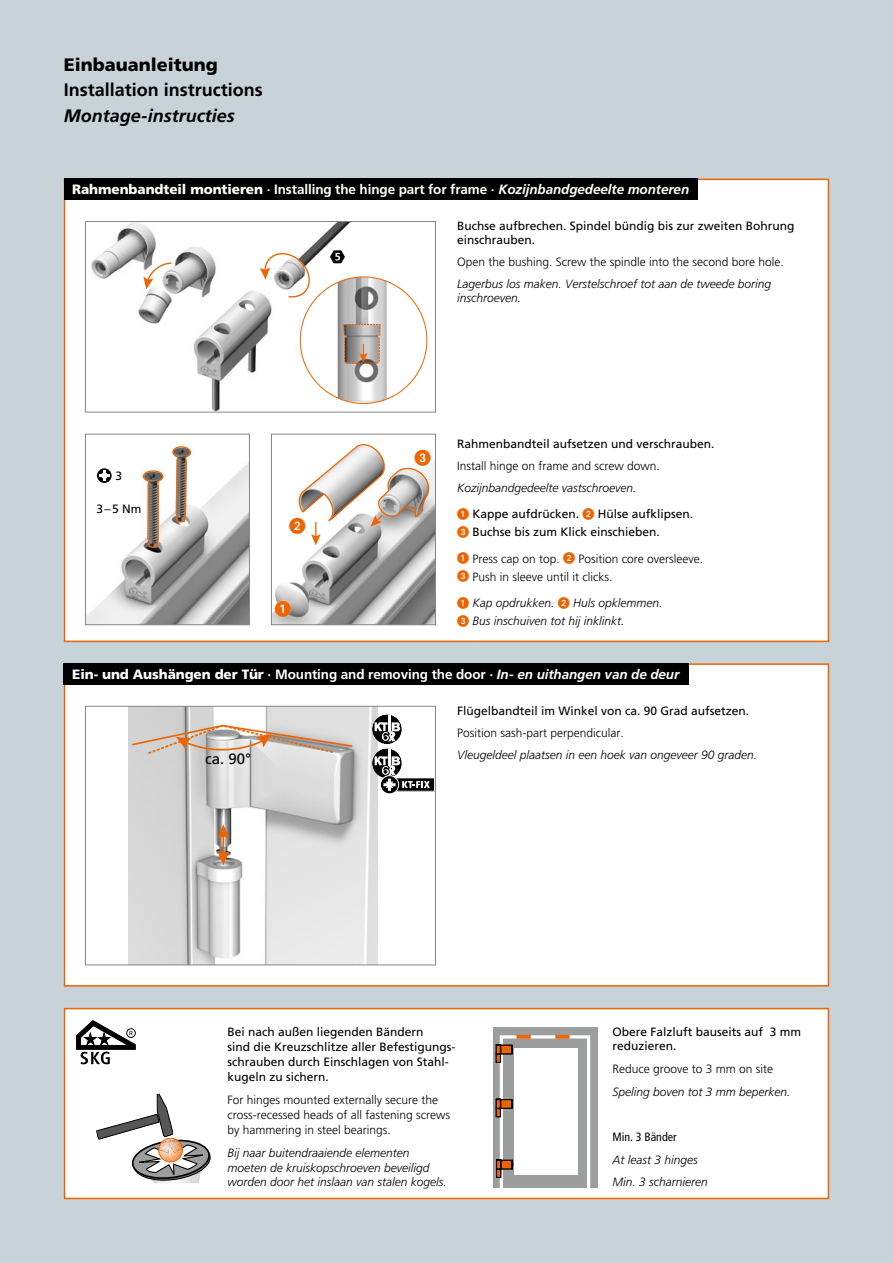
<style>
.page{position:relative;width:893px;height:1263px;background:#c8d3d9}
.page>*{position:absolute;margin:0;border:0;box-sizing:border-box;transform-origin:0 0}
.t1{font:700 18px "Frutiger";color:#000}
.t2{font:italic 700 18px "Frutiger";color:#000}
.t3{font:900 18px "Frutiger";color:#000}
.t4{font:16.5px "European Pi One";color:#ec6502}
.t5{font:15px "Frutiger";color:#000}
.t6{font:700 13.5px "Frutiger";letter-spacing:-.01em;color:#fff}
.t7{font:12px/14.9px "Frutiger";color:#000}
.t8{font:italic 300 12px/14.9px "Frutiger";color:#000}
.t9{font:300 12px/14.9px "Frutiger";color:#000}
.t10{font:condensed 12px "Frutiger";color:#000}
.s1{font-weight:900}
.s2{font-style:italic}
.s3{font-family:"European Pi One";color:#ec6502}
.s4{font-family:"European Pi One";font-weight:400;color:#ec6502}
.s5{font-family:"European Pi One";font-weight:400;font-style:normal;color:#ec6502}
</style>
<div class="page">
<div style="left:64px;top:663px;width:765px;height:323px;background:#fff;border:2px solid #ec6502"></div>
<div style="left:64px;top:663px;width:625px;height:22px;background:#000"></div>
<img style="left:128px;top:708px;width:250px;height:255px">
<hr style="left:222px;top:834px;width:2px;height:21px;background:#ec6502">
<svg style="left:217px;top:851px;width:12px;height:14px"></svg>
<svg style="left:217px;top:824px;width:12px;height:15px"></svg>
<svg style="left:130px;top:724px;width:224px;height:32px;background:#d3c3b8"></svg>
<div style="left:85px;top:706px;width:351px;height:259px;border:1px solid #878786"></div>
<svg style="left:372px;top:748px;width:30px;height:30px"></svg>
<hr style="left:388px;top:748px;width:3px;height:17px;background:#fff">
<div style="left:392px;top:778px;width:43px;height:13px;background:#000"></div>
<div style="left:391px;top:777px;width:44px;height:15px;border:1px solid #fff"></div>
<svg style="left:380px;top:776px;width:19px;height:18px"></svg>
<div style="left:380px;top:775px;width:19px;height:19px;border:1px solid #fff;border-radius:50%"></div>
<svg style="left:375px;top:756px;width:55px;height:35px"></svg>
<svg style="left:372px;top:714px;width:30px;height:30px"></svg>
<hr style="left:388px;top:714px;width:3px;height:17px;background:#fff">
<svg style="left:375px;top:722px;width:25px;height:19px"></svg>
<div style="left:64px;top:1008px;width:765px;height:191px;background:#fff;border:2px solid #ec6502"></div>
<svg style="left:96px;top:1093px;width:115px;height:90px"></svg>
<div style="left:159px;top:1138px;width:24px;height:24px;border:1px solid #ec6502;border-radius:50%"></div>
<div style="left:493px;top:1027px;width:104px;height:161px;background:#9c9d9d"></div>
<svg style="left:496px;top:1035px;width:94px;height:153px"></svg>
<div style="left:514px;top:1048px;width:64px;height:126px;background:#fff"></div>
<hr style="left:555px;top:1035px;width:14px;height:3px;background:#ec6502">
<hr style="left:517px;top:1035px;width:14px;height:3px;background:#ec6502">
<svg style="left:77px;top:1020px;width:58px;height:44px"></svg>
<div style="left:126px;top:1028px;width:10px;height:10px;border:1px solid #000;border-radius:50%"></div>
<div style="left:64px;top:179px;width:765px;height:463px;background:#fff;border:2px solid #ec6502"></div>
<div style="left:64px;top:179px;width:633px;height:21px;background:#000"></div>
<img style="left:91px;top:223px;width:259px;height:187px">
<svg style="left:143px;top:262px;width:30px;height:27px"></svg>
<svg style="left:260px;top:249px;width:52px;height:49px"></svg>
<div style="left:85px;top:221px;width:351px;height:191px;border:1px solid #878786"></div>
<img style="left:273px;top:461px;width:161px;height:162px">
<svg style="left:296px;top:444px;width:135px;height:101px"></svg>
<div style="left:271px;top:434px;width:165px;height:191px;border:1px solid #878786"></div>
<img style="left:314px;top:277px;width:93px;height:126px">
<svg style="left:343px;top:323px;width:38px;height:41px;background:#a6988e"></svg>
<img style="left:87px;top:451px;width:161px;height:172px">
<svg style="left:142px;top:470px;width:22px;height:79px"></svg>
<svg style="left:172px;top:446px;width:19px;height:77px"></svg>
<div style="left:85px;top:434px;width:165px;height:191px;border:1px solid #878786"></div>
<svg style="left:97px;top:468px;width:15px;height:15px"></svg>
<svg style="left:99px;top:470px;width:11px;height:11px"></svg>
<div style="left:415px;top:450px;width:16px;height:15px;background:#fff;border-radius:50%"></div>
<div style="left:275px;top:600px;width:16px;height:16px;background:#fff;border-radius:50%"></div>
<div style="left:289px;top:518px;width:16px;height:16px;background:#fff;border-radius:50%"></div>
<svg style="left:330px;top:250px;width:15px;height:13px"></svg>
<h1 class="t3" style="left:64px;top:54px;width:156px">Einbauanleitung</h1>
<h1 class="t1" style="left:64px;top:79px;width:201px">Installation instructions</h1>
<h1 class="t2" style="left:64px;top:105px;width:172px">Montage-instructies</h1>
<p class="t6" style="left:72px;top:182px;width:618px"><span class="s1">Rahmenbandteil montieren</span> · Installing the hinge part for frame · <span class="s2">Kozijnbandgedeelte monteren</span></p>
<p class="t7" style="left:116px;top:468px;width:8px">3</p>
<p class="t7" style="left:96px;top:501px;width:47px">3–5 Nm</p>
<h2 class="t4" style="left:289px;top:516px;width:18px">2</h2>
<h2 class="t4" style="left:275px;top:599px;width:18px">1</h2>
<p class="t7" style="left:457px;top:219px;width:339px;line-height:13.5px">Buchse aufbrechen. Spindel bündig bis zur zweiten Bohrung einschrauben.</p>
<p class="t9" style="left:457px;top:254px;width:328px">Open the bushing. Screw the spindle into the second bore hole.</p>
<p class="t8" style="left:457px;top:277px;width:316px;line-height:13.5px">Lagerbus los maken. Verstelschroef tot aan de tweede boring inschroeven.</p>
<h2 class="t4" style="left:415px;top:448px;width:18px">3</h2>
<p class="t7" style="left:457px;top:436px;width:259px">Rahmenbandteil aufsetzen und verschrauben.</p>
<p class="t9" style="left:457px;top:458px;width:204px">Install hinge on frame and screw down.</p>
<p class="t8" style="left:457px;top:480px;width:181px">Kozijnbandgedeelte vastschroeven.</p>
<p class="t7" style="left:457px;top:505px;width:238px;line-height:18px"><span class="s3">1</span> Kappe aufdrücken. <span class="s3">2</span> Hülse aufklipsen.<br><span class="s3">3</span> Buchse bis zum Klick einschieben.</p>
<p class="t9" style="left:457px;top:549px;width:248px;line-height:18px"><span class="s4">1</span> Press cap on top. <span class="s4">2</span> Position core oversleeve.<br><span class="s4">3</span> Push in sleeve until it clicks.</p>
<p class="t8" style="left:457px;top:594px;width:207px;line-height:18px"><span class="s5">1</span> Kap opdrukken. <span class="s5">2</span> Huls opklemmen.<br><span class="s5">3</span> Bus inschuiven tot hij inklinkt.</p>
<p class="t6" style="left:72px;top:667px;width:608px"><span class="s1">Ein- und Aushängen der Tür</span> · Mounting and removing the door · <span class="s2">In- en uithangen van de deur</span></p>
<p class="t5" style="left:205px;top:750px;width:48px">ca. 90°</p>
<p class="t7" style="left:457px;top:703px;width:294px">Flügelbandteil im Winkel von ca. 90 Grad aufsetzen.</p>
<p class="t9" style="left:457px;top:726px;width:168px">Position sash-part perpendicular.</p>
<p class="t8" style="left:457px;top:748px;width:302px">Vleugeldeel plaatsen in een hoek van ongeveer 90 graden.</p>
<p class="t7" style="left:227px;top:1024px;width:230px">Bei nach außen liegenden Bändern<br>sind die Kreuzschlitze aller Befestigungs&shy;schrauben durch Einschlagen von Stahl&shy;kugeln zu sichern.</p>
<p class="t9" style="left:227px;top:1092px;width:224px">For hinges mounted externally secure the cross-recessed heads of all fastening screws by hammering in steel bearings.</p>
<p class="t8" style="left:227px;top:1145px;width:221px">Bij naar buitendraaiende elementen moeten de kruiskopschroeven beveiligd worden door het inslaan van stalen kogels.</p>
<p class="t7" style="left:612px;top:1025px;width:190px;line-height:14.1px">Obere Falzluft bauseits auf 3 mm reduzieren.</p>
<p class="t9" style="left:612px;top:1061px;width:162px">Reduce groove to 3 mm on site</p>
<p class="t8" style="left:612px;top:1084px;width:180px">Speling boven tot 3 mm beperken.</p>
<p class="t10" style="left:612px;top:1130px;width:66px">Min. 3 Bänder</p>
<p class="t8" style="left:612px;top:1148px;width:97px;line-height:22.6px">At least 3 hinges<br>Min. 3 scharnieren</p>
</div>
